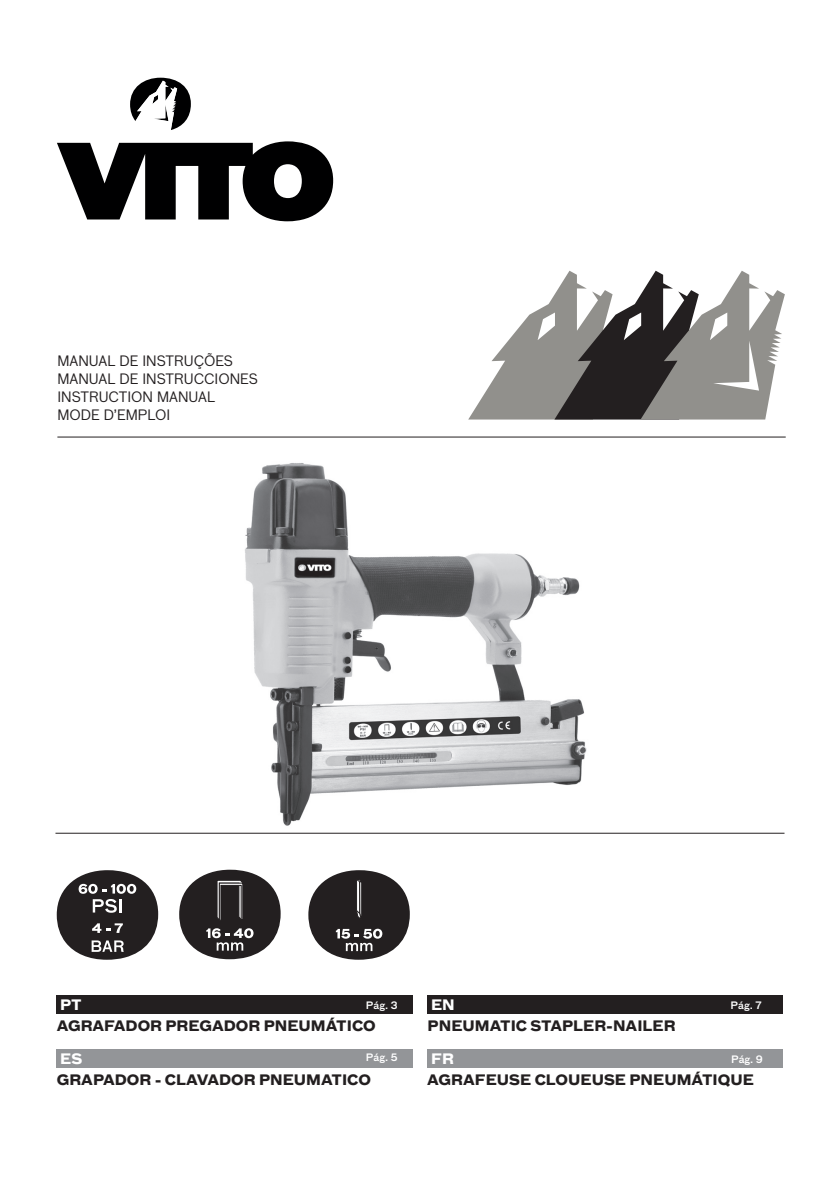
<style>
.page{position:relative;width:840px;height:1191px;background:#fff}
.page>*{position:absolute;margin:0;border:0;box-sizing:border-box;transform-origin:0 0}
.t1{font:700 14px "Bau LF";color:#231f20}
.t2{font:14px/18px "Bau LF";color:#231f20}
.t3{font:700 14px "Bau LF";color:#fff}
.t4{font:500 10px "Bau LF";color:#fff}
</style>
<div class="page">
<div style="left:57px;top:995px;width:356px;height:18px;background:#231f20"></div>
<div style="left:57px;top:1049px;width:356px;height:18px;background:#939598"></div>
<div style="left:427px;top:995px;width:355px;height:18px;background:#231f20"></div>
<div style="left:427px;top:1049px;width:355px;height:18px;background:#939598"></div>
<hr style="left:57px;top:436px;width:728px;height:1px;background:#231f20">
<hr style="left:55px;top:832px;width:729px;height:1px;background:#231f20">
<svg style="left:468px;top:271px;width:316px;height:148px"></svg>
<svg style="left:57px;top:141px;width:276px;height:80px"></svg>
<svg style="left:130px;top:78px;width:61px;height:52px"></svg>
<img style="left:245px;top:463px;width:342px;height:363px">
<svg style="left:57px;top:870px;width:101px;height:89px"></svg>
<svg style="left:179px;top:869px;width:101px;height:90px"></svg>
<svg style="left:308px;top:870px;width:101px;height:89px"></svg>
<p class="t2" style="left:57px;top:351px;width:202px">MANUAL DE INSTRUÇÕES<br>MANUAL DE INSTRUCCIONES<br>INSTRUCTION MANUAL<br>MODE D’EMPLOI</p>
<p class="t3" style="left:60px;top:994px;width:23px">PT</p>
<p class="t3" style="left:431px;top:994px;width:25px">EN</p>
<p class="t4" style="left:366px;top:998px;width:33px">Pág. 3</p>
<p class="t4" style="left:730px;top:997px;width:33px">Pág. 7</p>
<p class="t1" style="left:57px;top:1016px;width:320px">AGRAFADOR PREGADOR PNEUMÁTICO</p>
<p class="t1" style="left:427px;top:1015px;width:249px">PNEUMATIC STAPLER-NAILER</p>
<p class="t3" style="left:60px;top:1048px;width:24px">ES</p>
<p class="t3" style="left:431px;top:1048px;width:24px">FR</p>
<p class="t1" style="left:427px;top:1069px;width:328px">AGRAFEUSE CLOUEUSE PNEUMÁTIQUE</p>
<p class="t4" style="left:366px;top:1050px;width:33px">Pág. 5</p>
<p class="t4" style="left:730px;top:1051px;width:33px">Pág. 9</p>
<p class="t1" style="left:57px;top:1069px;width:316px">GRAPADOR - CLAVADOR PNEUMATICO</p>
</div>
